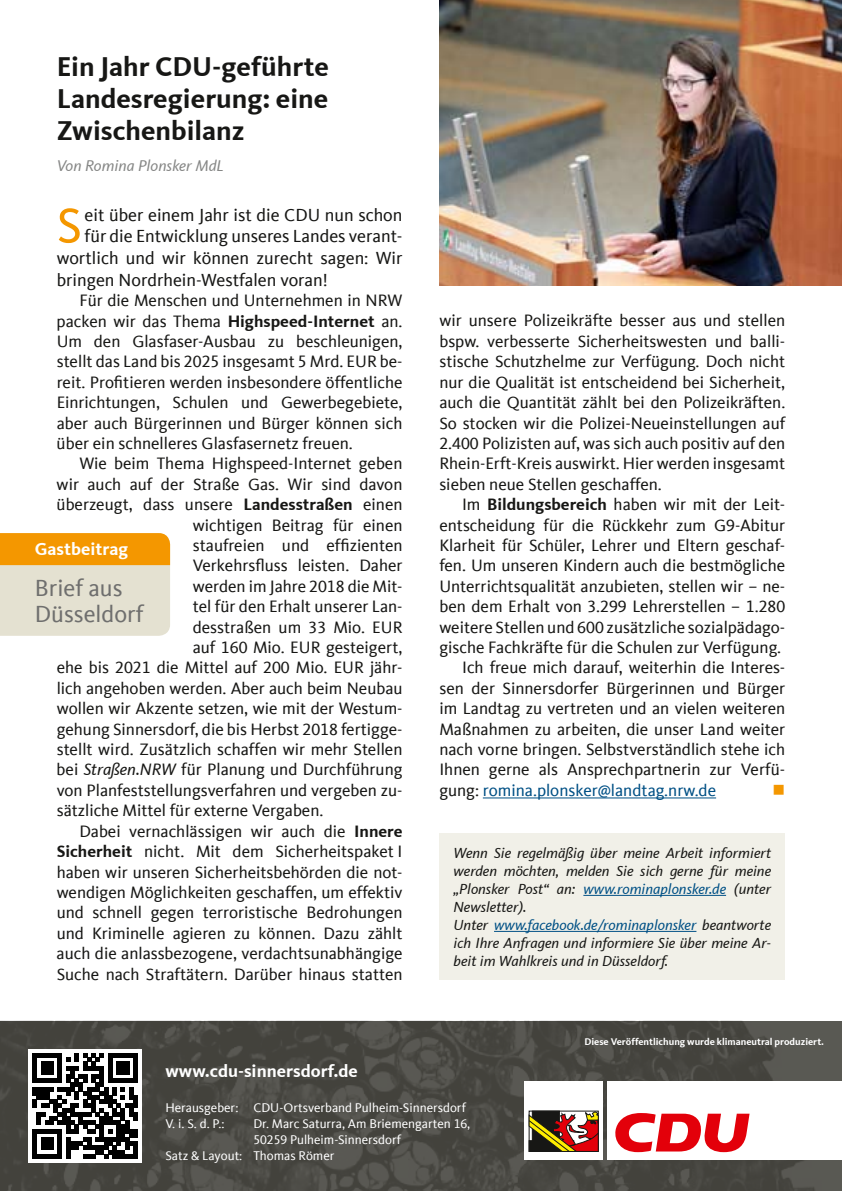
<style>
.page{position:relative;width:842px;height:1191px;background:#fff}
.page>*{position:absolute;margin:0;border:0;box-sizing:border-box;transform-origin:0 0}
.t1{font:50.4px "CDU Kievit Tab";color:#f49700}
.t2{font:700 28px/32px "CDU Kievit Tab";color:#171715;text-align:justify}
.t3{font:24px/26px "CDU Kievit Tab";color:#6f6f6e}
.t4{font:18px "CDU Kievit Tab";color:#171715}
.t5{font:700 18px "CDU Kievit Tab";color:#fff}
.t6{font:17px/20.4px "CDU Kievit Tab";color:#171715;text-align:justify}
.t7{font:17px "CDU Kievit Tab";color:#005085}
.t8{font:17px "Wingdings";color:#f49700}
.t9{font:italic 16px "CDU Kievit Tab";color:#868786}
.t10{font:italic 15px/18px "CDU Kievit Tab";color:#171715}
.t11{font:13px/16px "CDU Kievit Tab";color:#fff}
.t12{font:700 10px "CDU Kievit Tab";color:#fff}
.s1{font-weight:700}
.s2{font-style:italic}
.s3{color:#171715}
.s4{color:#005085}
</style>
<div class="page">
<img style="left:0;top:1020px;width:841px;height:171px">
<img style="left:841px;top:285px;width:1px;height:906px">
<div style="left:525px;top:1081px;width:78px;height:78px;background:#fff"></div>
<div style="left:607px;top:1081px;width:235px;height:78px;background:#fff"></div>
<svg style="left:528px;top:1110px;width:71px;height:42px"></svg>
<svg style="left:615px;top:1113px;width:134px;height:39px"></svg>
<div style="left:28px;top:1049px;width:114px;height:113px;background:#fff"></div>
<svg style="left:33px;top:1053px;width:105px;height:105px"></svg>
<hr style="left:483px;top:797px;width:233px;height:1px;background:#005085">
<img style="left:439px;top:0;width:403px;height:285px">
<div style="left:439px;top:833px;width:346px;height:146px;background:#f1f0e8"></div>
<hr style="left:583px;top:895px;width:143px;height:1px;background:#005085">
<hr style="left:494px;top:931px;width:202px;height:1px;background:#005085">
<svg style="left:0;top:533px;width:170px;height:103px"></svg>
<h2 class="t2" style="left:57px;top:51px;width:274px">Ein Jahr CDU-geführte Landesregierung: eine Zwischenbilanz</h2>
<p class="t9" style="left:57px;top:156px;width:169px">Von Romina Plonsker MdL</p>
<h1 class="t1" style="left:57px;top:197px;width:27px">S</h1>
<p class="t4" style="left:85px;top:205px;width:319px">eit über einem Jahr ist die CDU nun schon</p>
<p class="t4" style="left:84px;top:226px;width:320px">für die Entwicklung unseres Landes verant-</p>
<p class="t4" style="left:57px;top:248px;width:347px">wortlich und wir können zurecht sagen: Wir</p>
<p class="t4" style="left:57px;top:269px;width:273px">bringen Nordrhein-Westfalen voran!</p>
<p class="t6" style="left:57px;top:290px;width:347px;text-indent:23px">Für die Menschen und Unternehmen in NRW packen wir das Thema <span class="s1">Highspeed-Internet</span> an.<br>Um den Glasfaser-Ausbau zu beschleunigen, stellt das Land bis 2025 insgesamt 5 Mrd. EUR be&shy;reit. Profitieren werden insbesondere öffentliche Einrichtungen, Schulen und Gewerbegebiete, aber auch Bürgerinnen und Bürger können sich über ein schnelleres Glasfasernetz freuen.</p>
<p class="t6" style="left:79px;top:453px;width:325px">Wie beim Thema Highspeed-Internet geben</p>
<p class="t6" style="left:57px;top:474px;width:347px">wir auch auf der Straße Gas. Wir sind davon</p>
<p class="t6" style="left:57px;top:494px;width:347px">überzeugt, dass unsere <span class="s1">Landesstraßen</span> einen</p>
<p class="t6" style="left:193px;top:515px;width:211px">wichtigen Beitrag für einen</p>
<p class="t6" style="left:193px;top:535px;width:211px">staufreien und effizienten</p>
<p class="t6" style="left:193px;top:555px;width:211px">Verkehrsfluss leisten. Daher</p>
<p class="t6" style="left:193px;top:576px;width:211px">werden im Jahre 2018 die Mit-</p>
<p class="t6" style="left:193px;top:596px;width:211px">tel für den Erhalt unserer Lan-</p>
<p class="t6" style="left:193px;top:617px;width:211px">desstraßen um 33 Mio. EUR</p>
<p class="t6" style="left:193px;top:637px;width:211px">auf 160 Mio. EUR gesteigert,</p>
<p class="t6" style="left:57px;top:657px;width:347px">ehe bis 2021 die Mittel auf 200 Mio. EUR jähr-</p>
<p class="t6" style="left:57px;top:678px;width:347px">lich angehoben werden. Aber auch beim Neubau</p>
<p class="t6" style="left:57px;top:698px;width:347px">wollen wir Akzente setzen, wie mit der Westum-</p>
<p class="t6" style="left:57px;top:719px;width:347px">gehung Sinnersdorf, die bis Herbst 2018 fertigge-</p>
<p class="t6" style="left:57px;top:739px;width:347px">stellt wird. Zusätzlich schaffen wir mehr Stellen</p>
<p class="t6" style="left:57px;top:759px;width:347px">bei <span class="s2">Straßen.NRW</span> für Planung und Durchführung</p>
<p class="t6" style="left:57px;top:780px;width:347px">von Planfeststellungsverfahren und vergeben zu-</p>
<p class="t6" style="left:57px;top:800px;width:268px">sätzliche Mittel für externe Vergaben.</p>
<p class="t6" style="left:79px;top:821px;width:325px">Dabei vernachlässigen wir auch die <span class="s1">Innere</span></p>
<p class="t6" style="left:57px;top:841px;width:347px"><span class="s1">Sicherheit</span> nicht. Mit dem Sicherheitspaket I</p>
<p class="t6" style="left:57px;top:861px;width:347px">haben wir unseren Sicherheitsbehörden die not-</p>
<p class="t6" style="left:57px;top:882px;width:347px">wendigen Möglichkeiten geschaffen, um effektiv</p>
<p class="t6" style="left:57px;top:902px;width:347px">und schnell gegen terroristische Bedrohungen</p>
<p class="t6" style="left:57px;top:923px;width:347px">und Kriminelle agieren zu können. Dazu zählt</p>
<p class="t6" style="left:57px;top:943px;width:347px">auch die anlassbezogene, verdachtsunabhängige</p>
<p class="t6" style="left:57px;top:963px;width:347px">Suche nach Straftätern. Darüber hinaus statten</p>
<p class="t5" style="left:35px;top:539px;width:95px">Gastbeitrag</p>
<h3 class="t3" style="left:35px;top:575px;width:111px">Brief aus<br>Düsseldorf</h3>
<p class="t5" style="left:165px;top:1060px;width:194px">www.cdu-sinnersdorf.de</p>
<p class="t6" style="left:439px;top:311px;width:347px">wir unsere Polizeikräfte besser aus und stellen bspw. verbesserte Sicherheitswesten und balli&shy;stische Schutzhelme zur Verfügung. Doch nicht nur die Qualität ist entscheidend bei Sicherheit, auch die Quantität zählt bei den Polizeikräften.<br>So stocken wir die Polizei-Neueinstellungen auf 2.400 Polizisten auf, was sich auch positiv auf den Rhein-Erft-Kreis auswirkt. Hier werden insgesamt sieben neue Stellen geschaffen.</p>
<p class="t6" style="left:462px;top:494px;width:325px">Im <span class="s1">Bildungsbereich</span> haben wir mit der Leit-</p>
<p class="t6" style="left:439px;top:515px;width:347px">entscheidung für die Rückkehr zum G9-Abitur</p>
<p class="t6" style="left:439px;top:535px;width:347px">Klarheit für Schüler, Lehrer und Eltern geschaf-</p>
<p class="t6" style="left:439px;top:555px;width:347px">fen. Um unseren Kindern auch die bestmögliche</p>
<p class="t6" style="left:439px;top:576px;width:347px">Unterrichtsqualität anzubieten, stellen wir – ne-</p>
<p class="t6" style="left:439px;top:596px;width:347px">ben dem Erhalt von 3.299 Lehrerstellen – 1.280</p>
<p class="t6" style="left:439px;top:617px;width:347px">weitere Stellen und 600 zusätzliche sozialpädago-</p>
<p class="t6" style="left:439px;top:637px;width:343px">gische Fachkräfte für die Schulen zur Verfügung.</p>
<p class="t6" style="left:462px;top:657px;width:325px">Ich freue mich darauf, weiterhin die Interes-</p>
<p class="t6" style="left:439px;top:678px;width:347px">sen der Sinnersdorfer Bürgerinnen und Bürger</p>
<p class="t6" style="left:439px;top:698px;width:347px">im Landtag zu vertreten und an vielen weiteren</p>
<p class="t6" style="left:439px;top:719px;width:347px">Maßnahmen zu arbeiten, die unser Land weiter</p>
<p class="t6" style="left:439px;top:739px;width:347px">nach vorne bringen. Selbstverständlich stehe ich</p>
<p class="t6" style="left:439px;top:759px;width:347px">Ihnen gerne als Ansprechpartnerin zur Verfü-</p>
<p class="t7" style="left:439px;top:780px;width:278px"><span class="s3">gung:</span> romina.plonsker@landtag.nrw.de</p>
<p class="t8" style="left:773px;top:780px;width:14px">■</p>
<p class="t10" style="left:454px;top:843px;width:319px">Wenn Sie regelmäßig über meine Arbeit informiert werden möchten, melden Sie sich gerne für meine „Plonsker Post“ an: <span class="s4">www.rominaplonsker.de</span> (unter Newsletter).<br>Unter <span class="s4">www.facebook.de/rominaplonsker</span> beantworte ich Ihre Anfragen und informiere Sie über meine Ar&shy;beit im Wahlkreis und in Düsseldorf.</p>
<p class="t12" style="left:584px;top:1036px;width:241px">Diese Veröffentlichung wurde klimaneutral produziert.</p>
<p class="t11" style="left:165px;top:1099px;width:302px">Herausgeber: CDU-Ortsverband Pulheim-Sinnersdorf<br>V. i. S. d. P.:</p>
<p class="t11" style="left:253px;top:1115px;width:218px">Dr. Marc Saturra, Am Briemengarten 16,</p>
<p class="t11" style="left:253px;top:1131px;width:149px">50259 Pulheim-Sinnersdorf</p>
<p class="t11" style="left:165px;top:1147px;width:171px">Satz &amp; Layout: Thomas Römer</p>
</div>
